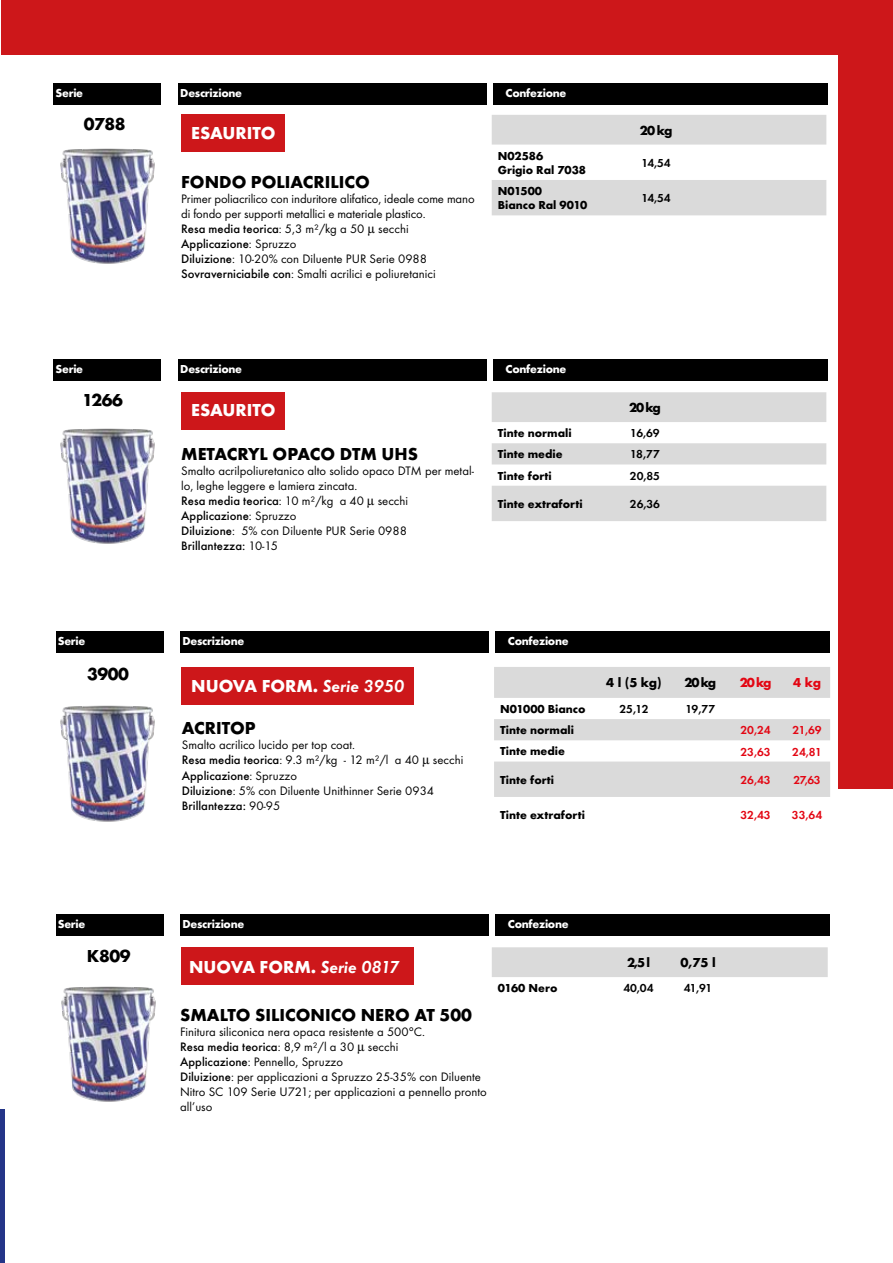
<style>
.page{position:relative;width:893px;height:1263px;background:#fff}
.page>*{position:absolute;margin:0;border:0;box-sizing:border-box;transform-origin:0 0}
.t1{font:700 18px "Futura T";color:#000}
.t2{font:700 18px "Futura T";color:#fff}
.t3{font:700 13.5px "Futura T";letter-spacing:-.08em;color:#000}
.t4{font:700 13.5px "Futura T";color:#e30613}
.t5{font:12.75px/15px "Futura T";color:#000}
.t6{font:700 12px/14.4px "Futura T";color:#000}
.t7{font:700 12px "Futura T";letter-spacing:-.025em;color:#fff}
.t8{font:600 12px "Futura T";color:#000}
.t9{font:600 12px "Futura T";color:#e30613}
.s1{font-weight:500}
.s2{font-weight:600;font-style:italic}
</style>
<div class="page">
<hr style="left:0;top:1110px;width:4px;height:153px;background:#243588">
<div style="left:56px;top:914px;width:108px;height:21px;background:#000"></div>
<div style="left:181px;top:914px;width:308px;height:21px;background:#000"></div>
<div style="left:495px;top:914px;width:335px;height:21px;background:#000"></div>
<div style="left:53px;top:83px;width:108px;height:21px;background:#000"></div>
<div style="left:178px;top:83px;width:309px;height:21px;background:#000"></div>
<div style="left:493px;top:83px;width:335px;height:21px;background:#000"></div>
<div style="left:53px;top:359px;width:108px;height:22px;background:#000"></div>
<div style="left:178px;top:359px;width:309px;height:22px;background:#000"></div>
<div style="left:493px;top:359px;width:335px;height:22px;background:#000"></div>
<div style="left:492px;top:947px;width:336px;height:30px;background:#dadada"></div>
<svg style="left:492px;top:115px;width:334px;height:100px"></svg>
<img style="left:60px;top:148px;width:95px;height:116px">
<img style="left:60px;top:428px;width:95px;height:116px">
<img style="left:60px;top:705px;width:95px;height:117px">
<img style="left:61px;top:984px;width:121px;height:118px">
<svg style="left:492px;top:392px;width:334px;height:129px"></svg>
<div style="left:56px;top:631px;width:108px;height:22px;background:#000"></div>
<div style="left:181px;top:631px;width:308px;height:22px;background:#000"></div>
<div style="left:495px;top:631px;width:335px;height:22px;background:#000"></div>
<svg style="left:494px;top:667px;width:336px;height:130px"></svg>
<div style="left:839px;top:0;width:54px;height:789px;background:#cd171a"></div>
<div style="left:1px;top:0;width:849px;height:54px;background:#cd171a"></div>
<div style="left:181px;top:667px;width:233px;height:37px;background:#cd171a"></div>
<div style="left:181px;top:947px;width:233px;height:37px;background:#cd171a"></div>
<div style="left:181px;top:115px;width:104px;height:37px;background:#cd171a"></div>
<div style="left:181px;top:392px;width:104px;height:37px;background:#cd171a"></div>
<p class="t7" style="left:56px;top:86px;width:29px">Serie</p>
<p class="t7" style="left:180px;top:86px;width:63px">Descrizione</p>
<p class="t7" style="left:506px;top:86px;width:62px">Confezione</p>
<h1 class="t1" style="left:84px;top:114px;width:43px">0788</h1>
<h1 class="t2" style="left:191px;top:122px;width:86px">ESAURITO</h1>
<p class="t3" style="left:640px;top:122px;width:34px">20 kg</p>
<h1 class="t1" style="left:181px;top:171px;width:190px">FONDO POLIACRILICO</h1>
<p class="t5" style="left:181px;top:191px;width:295px">Primer poliacrilico con induritore alifatico, ideale come mano di fondo per supporti metallici e materiale plastico.<br><span class="s1">Resa media teorica</span>: 5,3 m²/kg a 50 µ secchi <span class="s1">Applicazione</span>: Spruzzo<br><span class="s1">Diluizione</span>: 10-20% con Diluente PUR Serie 0988<br><span class="s1">Sovraverniciabile con</span>: Smalti acrilici e poliuretanici</p>
<p class="t6" style="left:498px;top:148px;width:90px">N02586<br>Grigio Ral 7038</p>
<p class="t8" style="left:641px;top:156px;width:31px">14,54</p>
<p class="t6" style="left:498px;top:184px;width:91px">N01500<br>Bianco Ral 9010</p>
<p class="t8" style="left:641px;top:191px;width:31px">14,54</p>
<p class="t7" style="left:56px;top:362px;width:29px">Serie</p>
<p class="t7" style="left:180px;top:362px;width:63px">Descrizione</p>
<p class="t7" style="left:506px;top:362px;width:62px">Confezione</p>
<h1 class="t1" style="left:82px;top:389px;width:42px">1266</h1>
<h1 class="t2" style="left:191px;top:400px;width:86px">ESAURITO</h1>
<p class="t3" style="left:629px;top:400px;width:33px">20 kg</p>
<h1 class="t1" style="left:181px;top:443px;width:238px">METACRYL OPACO DTM UHS</h1>
<p class="t5" style="left:181px;top:463px;width:294px">Smalto acrilpoliuretanico alto solido opaco DTM per metal&shy;lo, leghe leggere e lamiera zincata.<br><span class="s1">Resa media teorica</span>: 10 m²/kg a 40 µ secchi <span class="s1">Applicazione</span>: Spruzzo<br><span class="s1">Diluizione</span>: 5% con Diluente PUR Serie 0988<br><span class="s1">Brillantezza:</span> 10-15</p>
<p class="t6" style="left:498px;top:426px;width:75px">Tinte normali</p>
<p class="t8" style="left:630px;top:426px;width:31px">16,69</p>
<p class="t6" style="left:498px;top:447px;width:66px">Tinte medie</p>
<p class="t8" style="left:630px;top:447px;width:31px">18,77</p>
<p class="t6" style="left:498px;top:468px;width:56px">Tinte forti</p>
<p class="t8" style="left:630px;top:469px;width:32px">20,85</p>
<p class="t6" style="left:498px;top:497px;width:86px">Tinte extraforti</p>
<p class="t8" style="left:630px;top:497px;width:32px">26,36</p>
<p class="t7" style="left:58px;top:634px;width:29px">Serie</p>
<p class="t7" style="left:183px;top:634px;width:63px">Descrizione</p>
<p class="t7" style="left:508px;top:634px;width:62px">Confezione</p>
<h1 class="t1" style="left:87px;top:664px;width:43px">3900</h1>
<h1 class="t2" style="left:191px;top:675px;width:215px">NUOVA FORM. <span class="s2">Serie 3950</span></h1>
<p class="t3" style="left:606px;top:675px;width:57px">4 l (5 kg)</p>
<p class="t3" style="left:684px;top:675px;width:33px">20 kg</p>
<p class="t4" style="left:740px;top:675px;width:33px">20 kg</p>
<p class="t4" style="left:793px;top:675px;width:29px">4 kg</p>
<h1 class="t1" style="left:182px;top:717px;width:75px">ACRITOP</h1>
<p class="t5" style="left:182px;top:737px;width:283px">Smalto acrilico lucido per top coat.<br><span class="s1">Resa media teorica</span>: 9.3 m²/kg - 12 m²/l a 40 µ secchi <span class="s1">Applicazione</span>: Spruzzo<br><span class="s1">Diluizione</span>: 5% con Diluente Unithinner Serie 0934<br><span class="s1">Brillantezza:</span> 90-95</p>
<p class="t6" style="left:500px;top:702px;width:87px">N01000 Bianco</p>
<p class="t8" style="left:619px;top:702px;width:30px">25,12</p>
<p class="t8" style="left:685px;top:702px;width:31px">19,77</p>
<p class="t6" style="left:500px;top:723px;width:75px">Tinte normali</p>
<p class="t9" style="left:740px;top:723px;width:32px">20,24</p>
<p class="t9" style="left:793px;top:723px;width:31px">21,69</p>
<p class="t6" style="left:500px;top:744px;width:66px">Tinte medie</p>
<p class="t9" style="left:740px;top:744px;width:32px">23,63</p>
<p class="t9" style="left:792px;top:744px;width:31px">24,81</p>
<p class="t6" style="left:500px;top:772px;width:56px">Tinte forti</p>
<p class="t9" style="left:740px;top:773px;width:32px">26,43</p>
<p class="t9" style="left:793px;top:773px;width:29px">27,63</p>
<p class="t6" style="left:500px;top:808px;width:86px">Tinte extraforti</p>
<p class="t9" style="left:740px;top:808px;width:32px">32,43</p>
<p class="t9" style="left:792px;top:808px;width:32px">33,64</p>
<p class="t7" style="left:58px;top:917px;width:29px">Serie</p>
<p class="t7" style="left:183px;top:917px;width:63px">Descrizione</p>
<p class="t7" style="left:508px;top:917px;width:62px">Confezione</p>
<h1 class="t1" style="left:87px;top:945px;width:45px">K809</h1>
<h1 class="t2" style="left:189px;top:956px;width:212px">NUOVA FORM. <span class="s2">Serie 0817</span></h1>
<p class="t3" style="left:627px;top:955px;width:24px">2,5 l</p>
<p class="t3" style="left:680px;top:955px;width:37px">0,75 l</p>
<h1 class="t1" style="left:180px;top:1004px;width:293px">SMALTO SILICONICO NERO AT 500</h1>
<p class="t5" style="left:180px;top:1024px;width:308px">Finitura siliconica nera opaca resistente a 500°C.<br><span class="s1">Resa media teorica</span>: 8,9 m²/l a 30 µ secchi<br><span class="s1">Applicazione</span>: Pennello, Spruzzo<br><span class="s1">Diluizione</span>: per applicazioni a Spruzzo 25-35% con Diluente Nitro SC 109 Serie U721; per applicazioni a pennello pronto all’uso</p>
<p class="t6" style="left:498px;top:981px;width:61px">0160 Nero</p>
<p class="t8" style="left:623px;top:981px;width:32px">40,04</p>
<p class="t8" style="left:684px;top:981px;width:30px">41,91</p>
</div>
